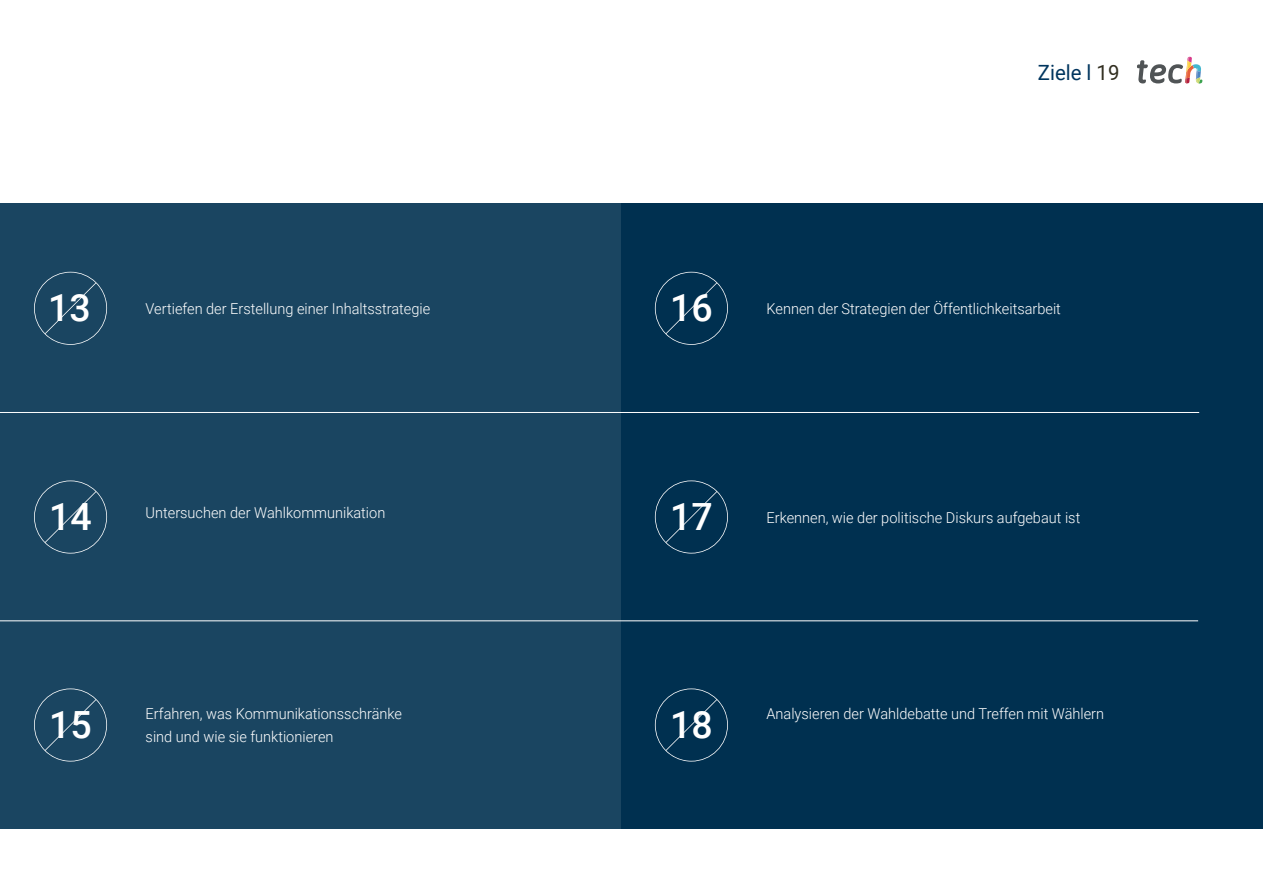
<style>
.page{position:relative;width:1263px;height:893px;background:#fff}
.page>*{position:absolute;margin:0;border:0;box-sizing:border-box;transform-origin:0 0}
.t1{font:500 37.5px "Roboto";color:#fff}
.t2{font:21px "Roboto";color:#00355e}
.t3{font:300 15px/22.5px "Roboto";color:#fff}
.s1{color:#312e20}
</style>
<div class="page">
<div style="left:0;top:204px;width:621px;height:625px;background:#1a4561"></div>
<div style="left:621px;top:204px;width:642px;height:625px;background:#003050"></div>
<svg style="left:34px;top:272px;width:73px;height:73px"></svg>
<svg style="left:655px;top:272px;width:73px;height:73px"></svg>
<svg style="left:34px;top:688px;width:73px;height:73px"></svg>
<svg style="left:34px;top:480px;width:73px;height:74px"></svg>
<svg style="left:655px;top:480px;width:73px;height:73px"></svg>
<svg style="left:655px;top:688px;width:73px;height:73px"></svg>
<hr style="left:0;top:412px;width:1199px;height:1px;background:#fff">
<hr style="left:0;top:621px;width:1198px;height:1px;background:#fff">
<svg style="left:1137px;top:57px;width:65px;height:27px"></svg>
<h2 class="t2" style="left:1038px;top:57px;width:83px">Ziele l <span class="s1">19</span></h2>
<h1 class="t1" style="left:48px;top:281px;width:44px">13</h1>
<p class="t3" style="left:146px;top:297px;width:286px">Vertiefen der Erstellung einer Inhaltsstrategie</p>
<h1 class="t1" style="left:670px;top:281px;width:44px">16</h1>
<p class="t3" style="left:766px;top:297px;width:296px">Kennen der Strategien der Öffentlichkeitsarbeit</p>
<h1 class="t1" style="left:49px;top:490px;width:44px">14</h1>
<h1 class="t1" style="left:670px;top:490px;width:44px">17</h1>
<p class="t3" style="left:766px;top:505px;width:315px">Erkennen, wie der politische Diskurs aufgebaut ist</p>
<p class="t3" style="left:146px;top:501px;width:241px">Untersuchen der Wahlkommunikation</p>
<h1 class="t1" style="left:49px;top:698px;width:44px">15</h1>
<p class="t3" style="left:146px;top:702px;width:258px">Erfahren, was Kommunikationsschränke sind und wie sie funktionieren</p>
<h1 class="t1" style="left:670px;top:698px;width:44px">18</h1>
<p class="t3" style="left:766px;top:702px;width:339px">Analysieren der Wahldebatte und Treffen mit Wählern</p>
</div>
